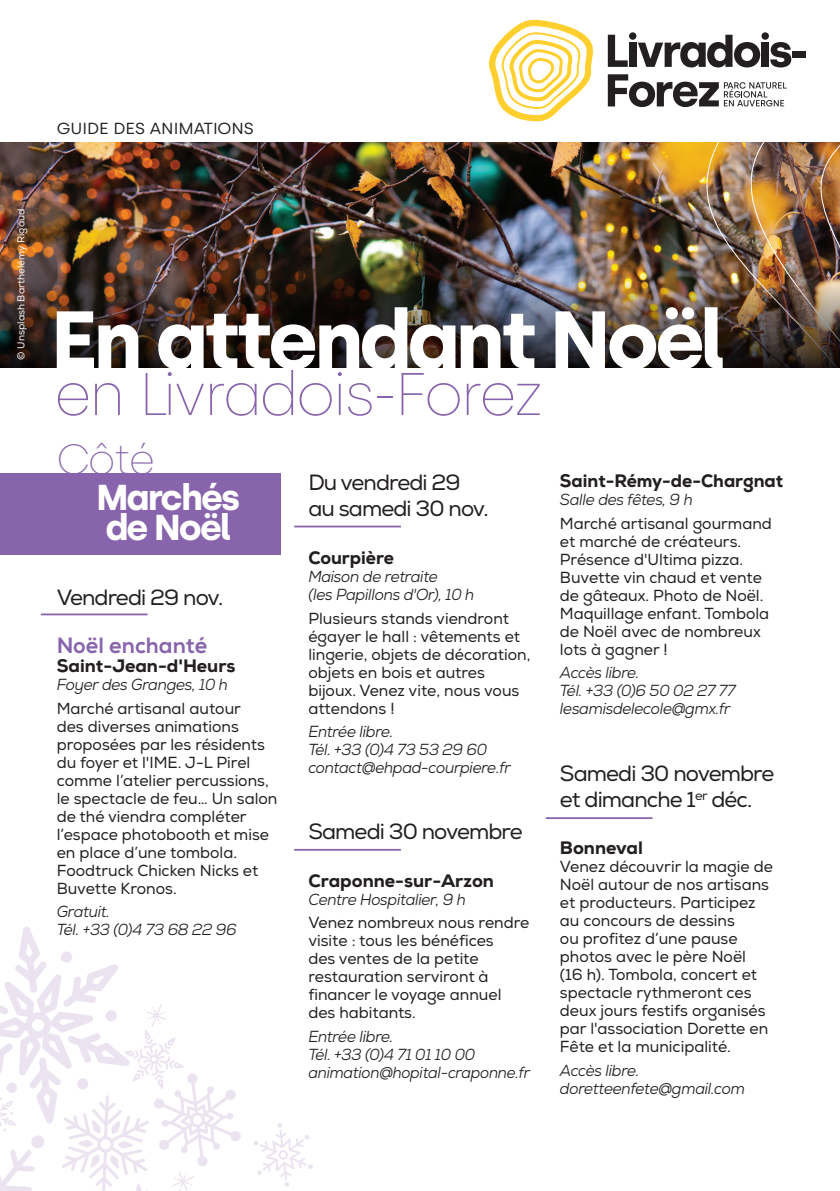
<style>
.page{position:relative;width:840px;height:1191px;background:#fff}
.page>*{position:absolute;margin:0;border:0;box-sizing:border-box;transform-origin:0 0}
.t1{font:700 82px "Silka";letter-spacing:-.05em;color:#fff}
.t2{font:200 60px "Silka";letter-spacing:-.05em;color:#8764ab}
.t3{font:200 42px "Silka";color:#8764ab}
.t4{font:700 36px/30px "Silka";letter-spacing:-.05em;color:#fff}
.t5{font:22px/26.4px "Nexa";letter-spacing:-.04em;color:#231f20}
.t6{font:800 22px "Nexa";color:#8764ab}
.t7{font:800 18px "Nexa";color:#231f20}
.t8{font:16px/18px "Nexa";color:#231f20}
.t9{font:italic 16px/18px "Nexa";letter-spacing:-.02em;color:#231f20;scale:.96 1}
.t10{font:16px "Silka";color:#231f20;scale:1.06 1}
.t11{font:10px "Nexa";color:#fff}
</style>
<div class="page">
<img style="left:0;top:142px;width:658px;height:139px">
<img style="left:658px;top:142px;width:181px;height:226px">
<svg style="left:607px;top:35px;width:20px;height:32px"></svg>
<svg style="left:637px;top:35px;width:122px;height:32px"></svg>
<svg style="left:770px;top:42px;width:20px;height:25px"></svg>
<div style="left:792px;top:52px;width:13px;height:6px;background:#231f20"></div>
<div style="left:628px;top:43px;width:8px;height:24px;background:#231f20"></div>
<div style="left:761px;top:43px;width:7px;height:24px;background:#231f20"></div>
<svg style="left:628px;top:32px;width:8px;height:8px"></svg>
<div style="left:761px;top:32px;width:7px;height:8px;background:#231f20;border-radius:50%"></div>
<svg style="left:489px;top:19px;width:104px;height:102px"></svg>
<svg style="left:607px;top:74px;width:179px;height:33px"></svg>
<img style="left:0;top:281px;width:839px;height:86px">
<hr style="left:41px;top:613px;width:106px;height:2px;background:#8764ab">
<hr style="left:294px;top:525px;width:106px;height:2px;background:#8764ab">
<hr style="left:294px;top:849px;width:106px;height:1px;background:#8764ab">
<hr style="left:545px;top:817px;width:107px;height:2px;background:#8764ab">
<svg style="left:0;top:927px;width:241px;height:264px"></svg>
<svg style="left:254px;top:1123px;width:59px;height:63px"></svg>
<div style="left:0;top:473px;width:280px;height:81px;background:#8764ab"></div>
<p class="t10" style="left:57px;top:119px;width:187px">GUIDE DES ANIMATIONS</p>
<p class="t11" style="left:15px;top:359px;width:152px;rotate:-90deg">© Unsplash Barthelémy Rigaud</p>
<h1 class="t1" style="left:51px;top:291px;width:676px">En attendant Noël</h1>
<h2 class="t2" style="left:54px;top:358px;width:491px">en Livradois-Forez</h2>
<h3 class="t3" style="left:57px;top:434px;width:100px">Côté</h3>
<h3 class="t4" style="left:96px;top:483px;width:145px">Marchés de Noël</h3>
<h3 class="t5" style="left:308px;top:470px;width:182px">Du vendredi 29 au samedi 30 nov.</h3>
<p class="t7" style="left:308px;top:546px;width:87px">Courpière</p>
<p class="t9" style="left:308px;top:567px;width:174px">Maison de retraite<br>(les Papillons d'Or), 10 h</p>
<p class="t8" style="left:308px;top:609px;width:223px">Plusieurs stands viendront égayer le hall : vêtements et lingerie, objets de décoration, objets en bois et autres bijoux. Venez vite, nous vous attendons !</p>
<p class="t9" style="left:308px;top:722px;width:212px">Entrée libre.<br>Tél. +33 (0)4 73 53 29 60 contact@ehpad-courpiere.fr</p>
<h3 class="t5" style="left:57px;top:584px;width:168px">Vendredi 29 nov.</h3>
<h3 class="t6" style="left:57px;top:632px;width:152px">Noël enchanté</h3>
<p class="t7" style="left:57px;top:654px;width:180px">Saint-Jean-d'Heurs</p>
<p class="t9" style="left:57px;top:675px;width:180px">Foyer des Granges, 10 h</p>
<p class="t8" style="left:57px;top:699px;width:222px">Marché artisanal autour<br>des diverses animations proposées par les résidents du foyer et l'IME. J-L Pirel comme l’atelier percussions, le spectacle de feu… Un salon de thé viendra compléter l’espace photobooth et mise en place d’une tombola.<br>Foodtruck Chicken Nicks et<br>Buvette Kronos.</p>
<p class="t9" style="left:57px;top:902px;width:189px">Gratuit.<br>Tél. +33 (0)4 73 68 22 96</p>
<h3 class="t5" style="left:308px;top:819px;width:216px">Samedi 30 novembre</h3>
<p class="t7" style="left:308px;top:869px;width:187px">Craponne-sur-Arzon</p>
<p class="t9" style="left:308px;top:890px;width:165px">Centre Hospitalier, 9 h</p>
<p class="t8" style="left:308px;top:914px;width:222px">Venez nombreux nous rendre visite : tous les bénéfices<br>des ventes de la petite restauration serviront à financer le voyage annuel des habitants.</p>
<p class="t9" style="left:308px;top:1027px;width:232px">Entrée libre.<br>Tél. +33 (0)4 71 01 10 00 animation@hopital-craponne.fr</p>
<p class="t7" style="left:559px;top:469px;width:225px">Saint-Rémy-de-Chargnat</p>
<p class="t9" style="left:559px;top:490px;width:140px">Salle des fêtes, 9 h</p>
<p class="t8" style="left:559px;top:514px;width:213px">Marché artisanal gourmand et marché de créateurs.<br>Présence d'Ultima pizza.<br>Buvette vin chaud et vente de gâteaux. Photo de Noël.<br>Maquillage enfant. Tombola de Noël avec de nombreux lots à gagner !</p>
<p class="t9" style="left:559px;top:664px;width:184px">Accès libre.<br>Tél. +33 (0)6 50 02 27 77 lesamisdelecole@gmx.fr</p>
<h3 class="t5" style="left:559px;top:760px;width:216px">Samedi 30 novembre et dimanche 1<sup>er</sup> déc.</h3>
<p class="t7" style="left:559px;top:836px;width:84px">Bonneval</p>
<p class="t8" style="left:559px;top:858px;width:214px">Venez découvrir la magie de<br>Noël autour de nos artisans et producteurs. Participez au concours de dessins<br>ou profitez d’une pause photos avec le père Noël<br>(16 h). Tombola, concert et spectacle rythmeront ces deux jours festifs organisés par l'association Dorette en<br>Fête et la municipalité.</p>
<p class="t9" style="left:559px;top:1061px;width:194px">Accès libre. doretteenfete@gmail.com</p>
</div>
